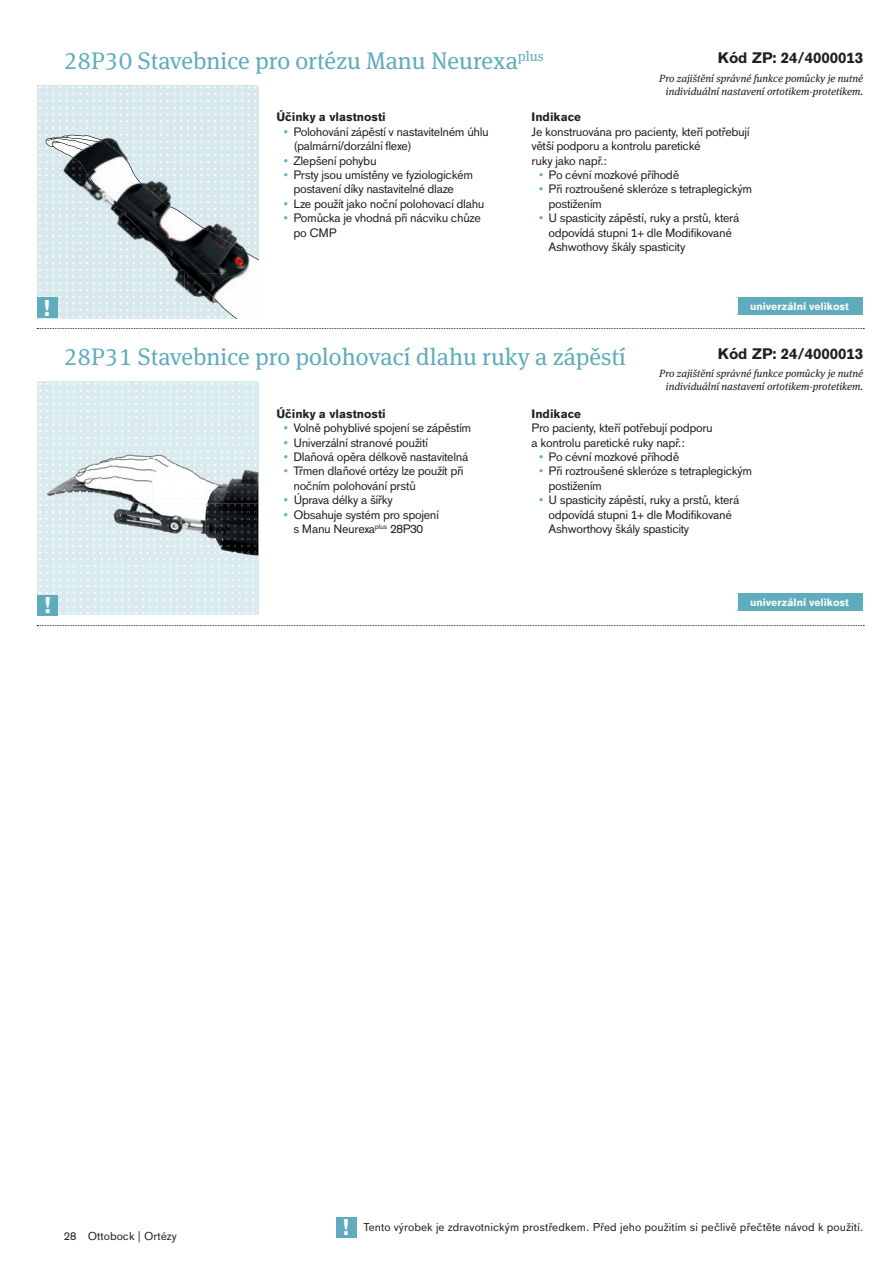
<style>
.page{position:relative;width:893px;height:1263px;background:#fff}
.page>*{position:absolute;margin:0;border:0;box-sizing:border-box;transform-origin:0 0}
.t1{font:24px "OBO Serif";color:#5facbd}
.t2{font:700 22.5px "OBO Sans";color:#fff}
.t3{font:700 15px "OBO Sans";color:#231f20}
.t4{font:12px/14.4px "OBO Sans";letter-spacing:-.03em;color:#231f20}
.t5{font:700 12px "OBO Sans";color:#231f20}
.t6{font:11.25px "OBO Sans";letter-spacing:.005em;color:#231f20}
.t7{font:italic 10.5px/12.6px "OBO Serif";color:#231f20;text-align:right}
.t8{font:700 10.5px "OBO Sans";color:#fff}
.s1{color:#5facbd}
</style>
<div class="page">
<div style="left:735px;top:297px;width:128px;height:18px;background:#5facbd"></div>
<img style="left:37px;top:85px;width:177px;height:78px">
<svg style="left:39px;top:87px;width:219px;height:232px;background:#bdc9cd"></svg>
<img style="left:62px;top:137px;width:41px;height:5px">
<div style="left:37px;top:381px;width:221px;height:234px;background:#daebf0"></div>
<svg style="left:40px;top:383px;width:218px;height:231px"></svg>
<div style="left:735px;top:593px;width:128px;height:18px;background:#5facbd"></div>
<img style="left:47px;top:451px;width:211px;height:104px">
<img style="left:47px;top:451px;width:209px;height:1px">
<img style="left:93px;top:457px;width:163px;height:2px">
<img style="left:93px;top:464px;width:163px;height:2px">
<img style="left:93px;top:471px;width:163px;height:1px">
<img style="left:93px;top:477px;width:163px;height:2px">
<img style="left:93px;top:484px;width:163px;height:2px">
<img style="left:93px;top:491px;width:163px;height:2px">
<img style="left:93px;top:498px;width:163px;height:1px">
<img style="left:93px;top:504px;width:163px;height:2px">
<img style="left:93px;top:511px;width:163px;height:2px">
<img style="left:93px;top:518px;width:163px;height:2px">
<img style="left:93px;top:525px;width:163px;height:1px">
<img style="left:93px;top:531px;width:163px;height:2px">
<img style="left:93px;top:538px;width:163px;height:2px">
<img style="left:93px;top:545px;width:163px;height:2px">
<img style="left:93px;top:552px;width:163px;height:1px">
<svg style="left:37px;top:328px;width:827px;height:1px"></svg>
<svg style="left:37px;top:625px;width:827px;height:1px"></svg>
<div style="left:37px;top:297px;width:21px;height:21px;background:#5facbd"></div>
<div style="left:37px;top:595px;width:21px;height:21px;background:#5facbd"></div>
<div style="left:336px;top:1216px;width:21px;height:21px;background:#5facbd"></div>
<h1 class="t1" style="left:64px;top:46px;width:481px">28P30 Stavebnice pro ortézu Manu Neurexa<sup>plus</sup></h1>
<p class="t3" style="left:718px;top:49px;width:147px">Kód ZP: 24/4000013</p>
<p class="t7" style="left:659px;top:72px;width:205px">Pro zajištění správné funkce pomůcky je nutné individuální nastavení ortotikem-protetikem.</p>
<p class="t5" style="left:276px;top:110px;width:111px">Účinky a vlastnosti</p>
<p class="t4" style="left:293px;top:125px;width:197px;text-indent:-10px"><span class="s1">•</span> Polohování zápěstí v nastavitelném úhlu (palmární/dorzální flexe)</p>
<p class="t4" style="left:284px;top:153px;width:95px"><span class="s1">•</span> Zlepšení pohybu</p>
<p class="t4" style="left:293px;top:168px;width:181px;text-indent:-10px"><span class="s1">•</span> Prsty jsou umístěny ve fyziologickém postavení díky nastavitelné dlaze</p>
<p class="t4" style="left:284px;top:197px;width:202px"><span class="s1">•</span> Lze použít jako noční polohovací dlahu</p>
<p class="t4" style="left:293px;top:211px;width:189px;text-indent:-10px"><span class="s1">•</span> Pomůcka je vhodná při nácviku chůze po CMP</p>
<p class="t5" style="left:531px;top:110px;width:51px">Indikace</p>
<p class="t4" style="left:531px;top:125px;width:219px">Je konstruována pro pacienty, kteří potřebují větší podporu a kontrolu paretické<br>ruky jako např.:</p>
<p class="t4" style="left:539px;top:168px;width:142px"><span class="s1">•</span> Po cévní mozkové příhodě</p>
<p class="t4" style="left:549px;top:182px;width:205px;text-indent:-10px"><span class="s1">•</span> Při roztroušené skleróze s tetraplegickým postižením</p>
<p class="t4" style="left:549px;top:211px;width:192px;text-indent:-10px"><span class="s1">•</span> U spasticity zápěstí, ruky a prstů, která odpovídá stupni 1+ dle Modifikované<br>Ashwothovy škály spasticity</p>
<h2 class="t2" style="left:44px;top:295px;width:8px">!</h2>
<h1 class="t1" style="left:64px;top:342px;width:564px">28P31 Stavebnice pro polohovací dlahu ruky a zápěstí</h1>
<p class="t8" style="left:750px;top:300px;width:100px">univerzální velikost</p>
<p class="t3" style="left:718px;top:345px;width:147px">Kód ZP: 24/4000013</p>
<p class="t7" style="left:659px;top:367px;width:205px">Pro zajištění správné funkce pomůcky je nutné individuální nastavení ortotikem-protetikem.</p>
<p class="t5" style="left:276px;top:407px;width:111px">Účinky a vlastnosti</p>
<p class="t4" style="left:284px;top:421px;width:189px"><span class="s1">•</span> Volně pohyblivé spojení se zápěstím</p>
<p class="t4" style="left:284px;top:435px;width:146px"><span class="s1">•</span> Univerzální stranové použití</p>
<p class="t4" style="left:284px;top:450px;width:186px"><span class="s1">•</span> Dlaňová opěra délkově nastavitelná</p>
<p class="t4" style="left:293px;top:464px;width:172px;text-indent:-10px"><span class="s1">•</span> Třmen dlaňové ortézy lze použít při nočním polohování prstů</p>
<p class="t4" style="left:284px;top:493px;width:111px"><span class="s1">•</span> Úprava délky a šířky</p>
<p class="t4" style="left:284px;top:507px;width:157px;text-align:center"><span class="s1">•</span> Obsahuje systém pro spojení s Manu Neurexa<sup>plus</sup> 28P30</p>
<p class="t5" style="left:532px;top:407px;width:51px">Indikace</p>
<p class="t4" style="left:532px;top:421px;width:183px">Pro pacienty, kteří potřebují podporu a kontrolu paretické ruky např.:</p>
<p class="t4" style="left:539px;top:450px;width:142px"><span class="s1">•</span> Po cévní mozkové příhodě</p>
<p class="t4" style="left:549px;top:464px;width:205px;text-indent:-10px"><span class="s1">•</span> Při roztroušené skleróze s tetraplegickým postižením</p>
<p class="t4" style="left:549px;top:493px;width:192px;text-indent:-10px"><span class="s1">•</span> U spasticity zápěstí, ruky a prstů, která odpovídá stupni 1+ dle Modifikované<br>Ashworthovy škály spasticity</p>
<h2 class="t2" style="left:44px;top:592px;width:8px">!</h2>
<p class="t8" style="left:750px;top:597px;width:100px">univerzální velikost</p>
<p class="t6" style="left:64px;top:1229px;width:115px">28 Ottobock | Ortézy</p>
<h2 class="t2" style="left:343px;top:1214px;width:8px">!</h2>
<p class="t6" style="left:363px;top:1221px;width:501px">Tento výrobek je zdravotnickým prostředkem. Před jeho použitím si pečlivě přečtěte návod k použití.</p>
</div>
